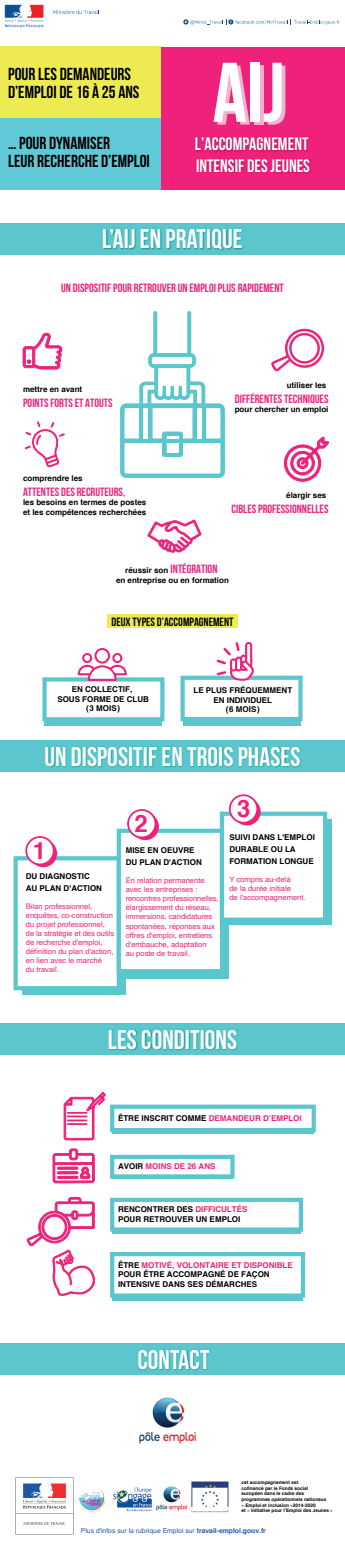
<style>
.page{position:relative;width:345px;height:1550px;background:#fff}
.page>*{position:absolute;margin:0;border:0;box-sizing:border-box;transform-origin:0 0}
.t1{font:84.38px "Bebas Neue";color:#fff}
.t2{font:27px "Bebas Neue";color:#fff}
.t3{font:700 23.9px "Helvetica";color:#ee227b}
.t4{font:18px/21.6px "Bebas Neue";color:#fff}
.t5{font:17.4px/18.2px "Bebas Neue";color:#000001}
.t6{font:12px "Bebas Neue";color:#ee227b}
.t7{font:12px "Bebas Neue";color:#000001}
.t8{font:700 8px/9.6px "Helvetica";color:#000001}
.t9{font:700 8px "Helvetica";color:#ee227b}
.t10{font:7.6px/9.1px "Helvetica";color:#ee227b}
.t11{font:6.8px "Helvetica";color:#1f57a7}
.t12{font:700 4.74px/5.7px "Helvetica";color:#000001}
.s1{font-family:"Helvetica";font-weight:700;font-size:8px;color:#000001}
.s2{color:#000001}
.s3{color:#ee227b}
.s4{font-weight:700}
</style>
<div class="page">
<svg style="left:183px;top:19px;width:156px;height:6px"></svg>
<svg style="left:54px;top:10px;width:45px;height:4px"></svg>
<svg style="left:5px;top:5px;width:39px;height:23px"></svg>
<div style="left:0;top:223px;width:345px;height:31px;background:#5bc6cd"></div>
<img style="left:7px;top:254px;width:338px;height:1px">
<img style="left:104px;top:228px;width:139px;height:23px">
<div style="left:0;top:740px;width:345px;height:31px;background:#5bc6cd"></div>
<img style="left:0;top:771px;width:338px;height:1px">
<img style="left:45px;top:746px;width:256px;height:22px">
<div style="left:0;top:1023px;width:345px;height:31px;background:#5bc6cd"></div>
<img style="left:106px;top:1029px;width:143px;height:26px">
<div style="left:1px;top:1343px;width:344px;height:31px;background:#5bc6cd"></div>
<img style="left:0;top:1344px;width:7px;height:31px">
<img style="left:7px;top:1374px;width:338px;height:1px">
<img style="left:1px;top:1344px;width:210px;height:30px">
<div style="left:0;top:47px;width:161px;height:71px;background:#eeeb52"></div>
<div style="left:0;top:118px;width:161px;height:71px;background:#60c9d7"></div>
<div style="left:161px;top:47px;width:184px;height:142px;background:#ee227b"></div>
<img style="left:195px;top:137px;width:116px;height:36px">
<svg style="left:23px;top:333px;width:39px;height:36px"></svg>
<svg style="left:147px;top:519px;width:55px;height:34px"></svg>
<svg style="left:25px;top:421px;width:41px;height:47px"></svg>
<svg style="left:284px;top:437px;width:45px;height:44px"></svg>
<svg style="left:271px;top:328px;width:53px;height:44px"></svg>
<div style="left:108px;top:614px;width:129px;height:14px;background:#eeeb52"></div>
<div style="left:45px;top:686px;width:117px;height:39px;background:#5bc6cd"></div>
<div style="left:42px;top:677px;width:122px;height:44px;background:#fff;border:4px solid #5bc6cd"></div>
<div style="left:183px;top:685px;width:117px;height:40px;background:#5bc6cd"></div>
<div style="left:180px;top:675px;width:122px;height:46px;background:#fff;border:4px solid #5bc6cd"></div>
<svg style="left:78px;top:648px;width:49px;height:33px"></svg>
<svg style="left:217px;top:641px;width:37px;height:40px"></svg>
<div style="left:22px;top:866px;width:103px;height:129px;background:#5bc6cd"></div>
<div style="left:14px;top:856px;width:107px;height:134px;background:#fff;border:4px solid #5bc6cd"></div>
<div style="left:30px;top:839px;width:27px;height:28px;background:#ee227b;border-radius:50%"></div>
<div style="left:26px;top:837px;width:28px;height:27px;background:#fff;border-radius:50%"></div>
<div style="left:25px;top:836px;width:30px;height:29px;border:2px solid #ee227b;border-radius:50%"></div>
<div style="left:125px;top:838px;width:104px;height:140px;background:#5bc6cd"></div>
<div style="left:117px;top:828px;width:107px;height:145px;background:#fff;border:4px solid #5bc6cd"></div>
<div style="left:131px;top:812px;width:28px;height:28px;background:#ee227b;border-radius:50%"></div>
<div style="left:128px;top:810px;width:27px;height:27px;background:#fff;border-radius:50%"></div>
<div style="left:127px;top:809px;width:29px;height:29px;border:2px solid #ee227b;border-radius:50%"></div>
<div style="left:228px;top:819px;width:104px;height:106px;background:#5bc6cd"></div>
<div style="left:220px;top:811px;width:107px;height:110px;background:#fff;border:4px solid #5bc6cd"></div>
<div style="left:233px;top:798px;width:28px;height:27px;background:#ee227b;border-radius:50%"></div>
<div style="left:230px;top:795px;width:27px;height:27px;background:#fff;border-radius:50%"></div>
<div style="left:229px;top:794px;width:29px;height:29px;border:2px solid #ee227b;border-radius:50%"></div>
<div style="left:112px;top:1110px;width:202px;height:23px;background:#5bc6cd"></div>
<div style="left:110px;top:1104px;width:206px;height:28px;background:#fff;border:4px solid #5bc6cd"></div>
<div style="left:110px;top:1154px;width:124px;height:24px;background:#fff;border:4px solid #5bc6cd"></div>
<div style="left:112px;top:1204px;width:189px;height:29px;background:#5bc6cd"></div>
<div style="left:110px;top:1197px;width:193px;height:34px;background:#fff;border:4px solid #5bc6cd"></div>
<div style="left:112px;top:1261px;width:191px;height:39px;background:#5bc6cd"></div>
<div style="left:110px;top:1251px;width:195px;height:46px;background:#fff;border:4px solid #5bc6cd"></div>
<svg style="left:27px;top:1054px;width:79px;height:242px"></svg>
<img style="left:15px;top:1477px;width:59px;height:58px">
<svg style="left:120px;top:311px;width:105px;height:167px"></svg>
<img style="left:79px;top:1488px;width:27px;height:23px">
<img style="left:156px;top:1486px;width:31px;height:25px">
<img style="left:139px;top:1397px;width:57px;height:47px">
<img style="left:114px;top:1487px;width:37px;height:24px">
<img style="left:191px;top:1481px;width:38px;height:30px">
<img style="left:192px;top:1486px;width:36px;height:25px">
<img style="left:192px;top:1487px;width:35px;height:24px">
<svg style="left:201px;top:1490px;width:18px;height:18px"></svg>
<h3 class="t5" style="left:8px;top:65px;width:133px">POUR LES DEMANDEURS<br>D’EMPLOI DE 16 À 25 ANS</h3>
<h3 class="t5" style="left:8px;top:134px;width:143px">… POUR DYNAMISER<br>LEUR RECHERCHE D’EMPLOI</h3>
<h1 class="t1" style="left:213px;top:46px;width:73px">AIJ</h1>
<h3 class="t4" style="left:195px;top:133px;width:117px">L’ACCOMPAGNEMENT<br>INTENSIF DES JEUNES</h3>
<h2 class="t2" style="left:102px;top:224px;width:142px">L’AIJ EN PRATIQUE</h2>
<h3 class="t6" style="left:61px;top:281px;width:224px">UN DISPOSITIF POUR RETROUVER UN EMPLOI PLUS RAPIDEMENT</h3>
<p class="t8" style="left:23px;top:384px;width:61px">mettre en avant</p>
<h3 class="t6" style="left:23px;top:396px;width:91px">POINTS FORTS ET ATOUTS</h3>
<p class="t8" style="left:23px;top:473px;width:61px">comprendre les</p>
<h3 class="t6" style="left:23px;top:485px;width:104px">ATTENTES DES RECRUTEURS,</h3>
<p class="t8" style="left:23px;top:497px;width:125px">les besoins en termes de postes et les compétences recherchées</p>
<p class="t8" style="left:287px;top:381px;width:41px">utiliser les</p>
<h3 class="t6" style="left:235px;top:392px;width:95px">DIFFÉRENTES TECHNIQUES</h3>
<p class="t8" style="left:235px;top:405px;width:95px">pour chercher un emploi</p>
<p class="t8" style="left:286px;top:491px;width:42px">élargir ses</p>
<h3 class="t6" style="left:231px;top:502px;width:98px">CIBLES PROFESSIONNELLES</h3>
<h3 class="t6" style="left:125px;top:562px;width:94px"><span class="s1">réussir son</span> INTÉGRATION</h3>
<p class="t8" style="left:116px;top:575px;width:114px">en entreprise ou en formation</p>
<h3 class="t7" style="left:111px;top:615px;width:123px">DEUX TYPES D’ACCOMPAGNEMENT</h3>
<p class="t8" style="left:57px;top:684px;width:93px;text-align:center">EN COLLECTIF,<br>SOUS FORME DE CLUB ( 3 MOIS )</p>
<p class="t8" style="left:193px;top:685px;width:100px;text-align:center">LE PLUS FRÉQUEMMENT<br>EN INDIVIDUEL<br>( 6 MOIS )</p>
<h2 class="t2" style="left:44px;top:741px;width:258px">UN DISPOSITIF EN TROIS PHASES</h2>
<h3 class="t3" style="left:33px;top:830px;width:15px">1</h3>
<p class="t8" style="left:26px;top:869px;width:78px;line-height:12.2px">DU DIAGNOSTIC<br>AU PLAN D'ACTION</p>
<p class="t10" style="left:26px;top:901px;width:90px">Bilan professionnel, enquêtes, co-construction du projet professionnel, de la stratégie et des outils de recherche d'emploi, définition du plan d'action, en lien avec le marché<br>du travail.</p>
<h3 class="t3" style="left:135px;top:803px;width:15px">2</h3>
<p class="t8" style="left:126px;top:844px;width:78px;line-height:12.2px">MISE EN OEUVRE<br>DU PLAN D'ACTION</p>
<p class="t10" style="left:126px;top:875px;width:94px">En relation permanente avec les entreprises : rencontres professionnelles, élargissement du réseau, immersions, candidatures spontanées, réponses aux offres d'emploi, entretiens d'embauche, adaptation<br>au poste de travail.</p>
<h3 class="t3" style="left:237px;top:788px;width:15px">3</h3>
<p class="t8" style="left:229px;top:830px;width:87px;line-height:12.2px">SUIVI DANS L'EMPLOI<br>DURABLE OU LA<br>FORMATION LONGUE</p>
<p class="t10" style="left:229px;top:874px;width:78px">Y compris au-delà<br>de la durée initiale<br>de l'accompagnement.</p>
<h2 class="t2" style="left:108px;top:1024px;width:131px">LES CONDITIONS</h2>
<p class="t9" style="left:118px;top:1111px;width:185px"><span class="s2">ÊTRE INSCRIT COMME</span> DEMANDEUR D’EMPLOI</p>
<p class="t9" style="left:118px;top:1159px;width:99px"><span class="s2">AVOIR</span> MOINS DE 26 ANS</p>
<p class="t8" style="left:118px;top:1204px;width:131px">RENCONTRER DES <span class="s3">DIFFICULTÉS<br></span>POUR RETROUVER UN EMPLOI</p>
<p class="t8" style="left:118px;top:1260px;width:176px">ÊTRE <span class="s3">MOTIVÉ, VOLONTAIRE ET DISPONIBLE<br></span>POUR ÊTRE ACCOMPAGNÉ DE FAÇON<br>INTENSIVE DANS SES DÉMARCHES</p>
<h2 class="t2" style="left:137px;top:1344px;width:74px">CONTACT</h2>
<p class="t12" style="left:241px;top:1479px;width:93px">cet accompagnement est<br>cofinancé par le Fonds social<br>européen dans le cadre des programmes opérationnels nationaux<br>« Emploi et inclusion »2014-2020<br>et « Initiative pour l’Emploi des Jeunes »</p>
<p class="t11" style="left:81px;top:1525px;width:186px">Plus d'infos sur la rubrique Emploi sur <span class="s4">travail-emploi.gouv.fr</span></p>
</div>
